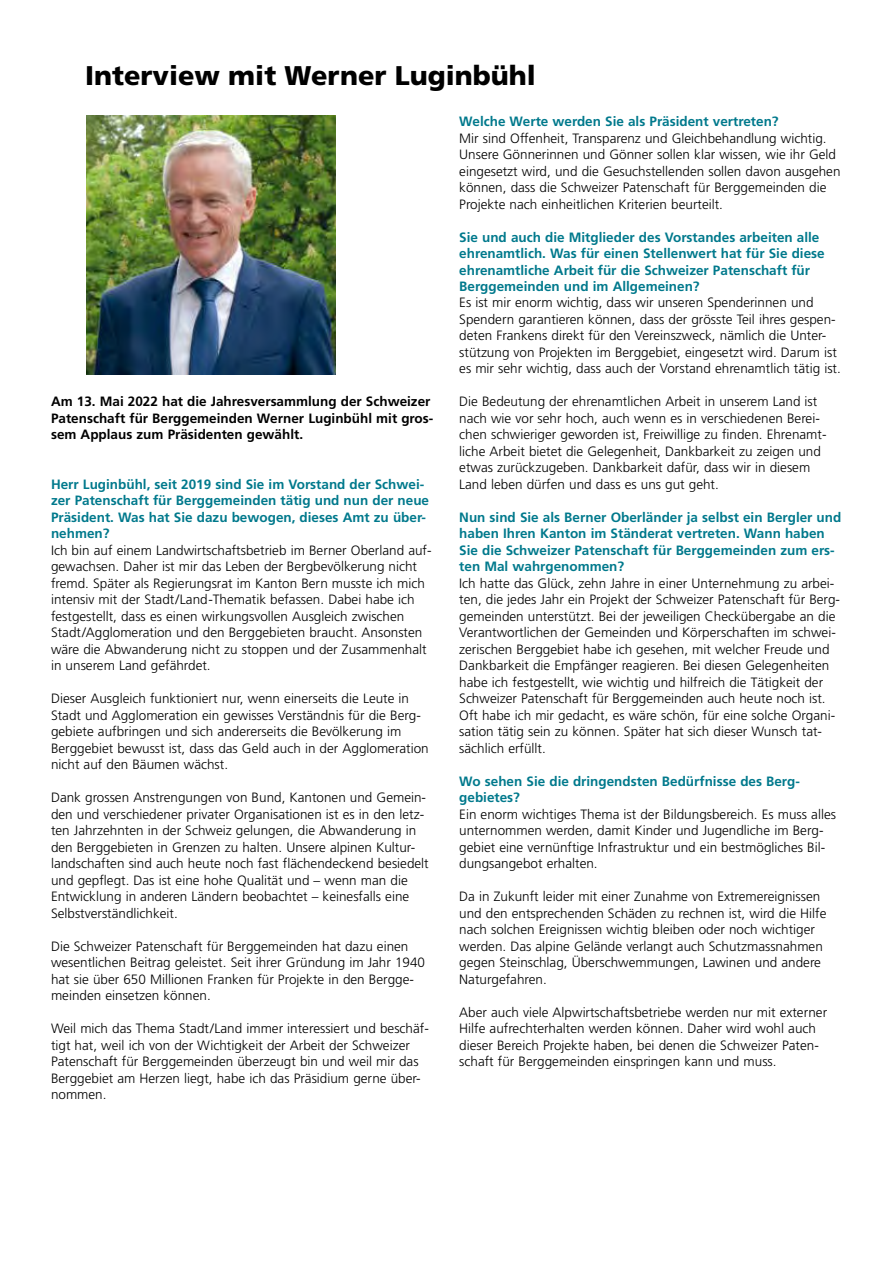
<style>
.page{position:relative;width:893px;height:1263px;background:#fff}
.page>*{position:absolute;margin:0;border:0;box-sizing:border-box;transform-origin:0 0}
.t1{font:900 27px "Frutiger";color:#000}
.t2{font:300 13.5px/16.5px "Frutiger";color:#000}
.t3{font:700 13.5px/16.5px "Frutiger";color:#00798c}
.t4{font:700 13.5px/16.5px "Frutiger";color:#000}
</style>
<div class="page">
<img style="left:87px;top:116px;width:249px;height:258px">
<h1 class="t1" style="left:85px;top:59px;width:452px">Interview mit Werner Luginbühl</h1>
<p class="t4" style="left:51px;top:393px;width:384px">Am 13. Mai 2022 hat die Jahresversammlung der Schweizer<br>Patenschaft für Berggemeinden Werner Luginbühl mit gros&shy;sem Applaus zum Präsidenten gewählt.</p>
<p class="t3" style="left:51px;top:476px;width:380px">Herr Luginbühl, seit 2019 sind Sie im Vorstand der Schwei&shy;zer Patenschaft für Berggemeinden tätig und nun der neue Präsident. Was hat Sie dazu bewogen, dieses Amt zu über&shy;nehmen?</p>
<p class="t2" style="left:51px;top:542px;width:382px">Ich bin auf einem Landwirtschaftsbetrieb im Berner Oberland auf&shy;gewachsen. Daher ist mir das Leben der Bergbevölkerung nicht fremd. Später als Regierungsrat im Kanton Bern musste ich mich intensiv mit der Stadt/Land-Thematik befassen. Dabei habe ich festgestellt, dass es einen wirkungsvollen Ausgleich zwischen Stadt/Agglomeration und den Berggebieten braucht. Ansonsten wäre die Abwanderung nicht zu stoppen und der Zusammenhalt in unserem Land gefährdet.</p>
<p class="t2" style="left:51px;top:691px;width:379px">Dieser Ausgleich funktioniert nur, wenn einerseits die Leute in Stadt und Agglomeration ein gewisses Verständnis für die Berg&shy;gebiete aufbringen und sich andererseits die Bevölkerung im Berggebiet bewusst ist, dass das Geld auch in der Agglomeration nicht auf den Bäumen wächst.</p>
<p class="t2" style="left:51px;top:790px;width:379px">Dank grossen Anstrengungen von Bund, Kantonen und Gemein&shy;den und verschiedener privater Organisationen ist es in den letz&shy;ten Jahrzehnten in der Schweiz gelungen, die Abwanderung in den Berggebieten in Grenzen zu halten. Unsere alpinen Kultur&shy;landschaften sind auch heute noch fast flächendeckend besiedelt und gepflegt. Das ist eine hohe Qualität und – wenn man die Entwicklung in anderen Ländern beobachtet – keinesfalls eine Selbstverständlichkeit.</p>
<p class="t2" style="left:51px;top:938px;width:376px">Die Schweizer Patenschaft für Berggemeinden hat dazu einen wesentlichen Beitrag geleistet. Seit ihrer Gründung im Jahr 1940 hat sie über 650 Millionen Franken für Projekte in den Bergge&shy;meinden einsetzen können.</p>
<p class="t2" style="left:51px;top:1021px;width:379px">Weil mich das Thema Stadt/Land immer interessiert und beschäf&shy;tigt hat, weil ich von der Wichtigkeit der Arbeit der Schweizer Patenschaft für Berggemeinden überzeugt bin und weil mir das Berggebiet am Herzen liegt, habe ich das Präsidium gerne über&shy;nommen.</p>
<p class="t3" style="left:459px;top:113px;width:321px">Welche Werte werden Sie als Präsident vertreten?</p>
<p class="t2" style="left:459px;top:130px;width:383px">Mir sind Offenheit, Transparenz und Gleichbehandlung wichtig.<br>Unsere Gönnerinnen und Gönner sollen klar wissen, wie ihr Geld eingesetzt wird, und die Gesuchstellenden sollen davon ausgehen können, dass die Schweizer Patenschaft für Berggemeinden die Projekte nach einheitlichen Kriterien beurteilt.</p>
<p class="t3" style="left:459px;top:229px;width:367px">Sie und auch die Mitglieder des Vorstandes arbeiten alle ehrenamtlich. Was für einen Stellenwert hat für Sie diese ehrenamtliche Arbeit für die Schweizer Patenschaft für Berggemeinden und im Allgemeinen?</p>
<p class="t2" style="left:459px;top:295px;width:383px">Es ist mir enorm wichtig, dass wir unseren Spenderinnen und Spendern garantieren können, dass der grösste Teil ihres gespen&shy;deten Frankens direkt für den Vereinszweck, nämlich die Unter&shy;stützung von Projekten im Berggebiet, eingesetzt wird. Darum ist es mir sehr wichtig, dass auch der Vorstand ehrenamtlich tätig ist.</p>
<p class="t2" style="left:459px;top:394px;width:369px">Die Bedeutung der ehrenamtlichen Arbeit in unserem Land ist nach wie vor sehr hoch, auch wenn es in verschiedenen Berei&shy;chen schwieriger geworden ist, Freiwillige zu finden. Ehrenamt&shy;liche Arbeit bietet die Gelegenheit, Dankbarkeit zu zeigen und etwas zurückzugeben. Dankbarkeit dafür, dass wir in diesem Land leben dürfen und dass es uns gut geht.</p>
<p class="t3" style="left:459px;top:509px;width:384px">Nun sind Sie als Berner Oberländer ja selbst ein Bergler und haben Ihren Kanton im Ständerat vertreten. Wann haben Sie die Schweizer Patenschaft für Berggemeinden zum ers&shy;ten Mal wahrgenommen?</p>
<p class="t2" style="left:459px;top:575px;width:382px">Ich hatte das Glück, zehn Jahre in einer Unternehmung zu arbei&shy;ten, die jedes Jahr ein Projekt der Schweizer Patenschaft für Berg&shy;gemeinden unterstützt. Bei der jeweiligen Checkübergabe an die Verantwortlichen der Gemeinden und Körperschaften im schwei&shy;zerischen Berggebiet habe ich gesehen, mit welcher Freude und Dankbarkeit die Empfänger reagieren. Bei diesen Gelegenheiten habe ich festgestellt, wie wichtig und hilfreich die Tätigkeit der Schweizer Patenschaft für Berggemeinden auch heute noch ist.<br>Oft habe ich mir gedacht, es wäre schön, für eine solche Organi&shy;sation tätig sein zu können. Später hat sich dieser Wunsch tat&shy;sächlich erfüllt.</p>
<p class="t3" style="left:459px;top:773px;width:342px">Wo sehen Sie die dringendsten Bedürfnisse des Berg&shy;gebietes?</p>
<p class="t2" style="left:459px;top:806px;width:378px">Ein enorm wichtiges Thema ist der Bildungsbereich. Es muss alles unternommen werden, damit Kinder und Jugendliche im Berg&shy;gebiet eine vernünftige Infrastruktur und ein bestmögliches Bil&shy;dungsangebot erhalten.</p>
<p class="t2" style="left:459px;top:889px;width:369px">Da in Zukunft leider mit einer Zunahme von Extremereignissen und den entsprechenden Schäden zu rechnen ist, wird die Hilfe nach solchen Ereignissen wichtig bleiben oder noch wichtiger werden. Das alpine Gelände verlangt auch Schutzmassnahmen gegen Steinschlag, Überschwemmungen, Lawinen und andere Naturgefahren.</p>
<p class="t2" style="left:459px;top:1004px;width:369px">Aber auch viele Alpwirtschaftsbetriebe werden nur mit externer Hilfe aufrechterhalten werden können. Daher wird wohl auch dieser Bereich Projekte haben, bei denen die Schweizer Paten&shy;schaft für Berggemeinden einspringen kann und muss.</p>
</div>
